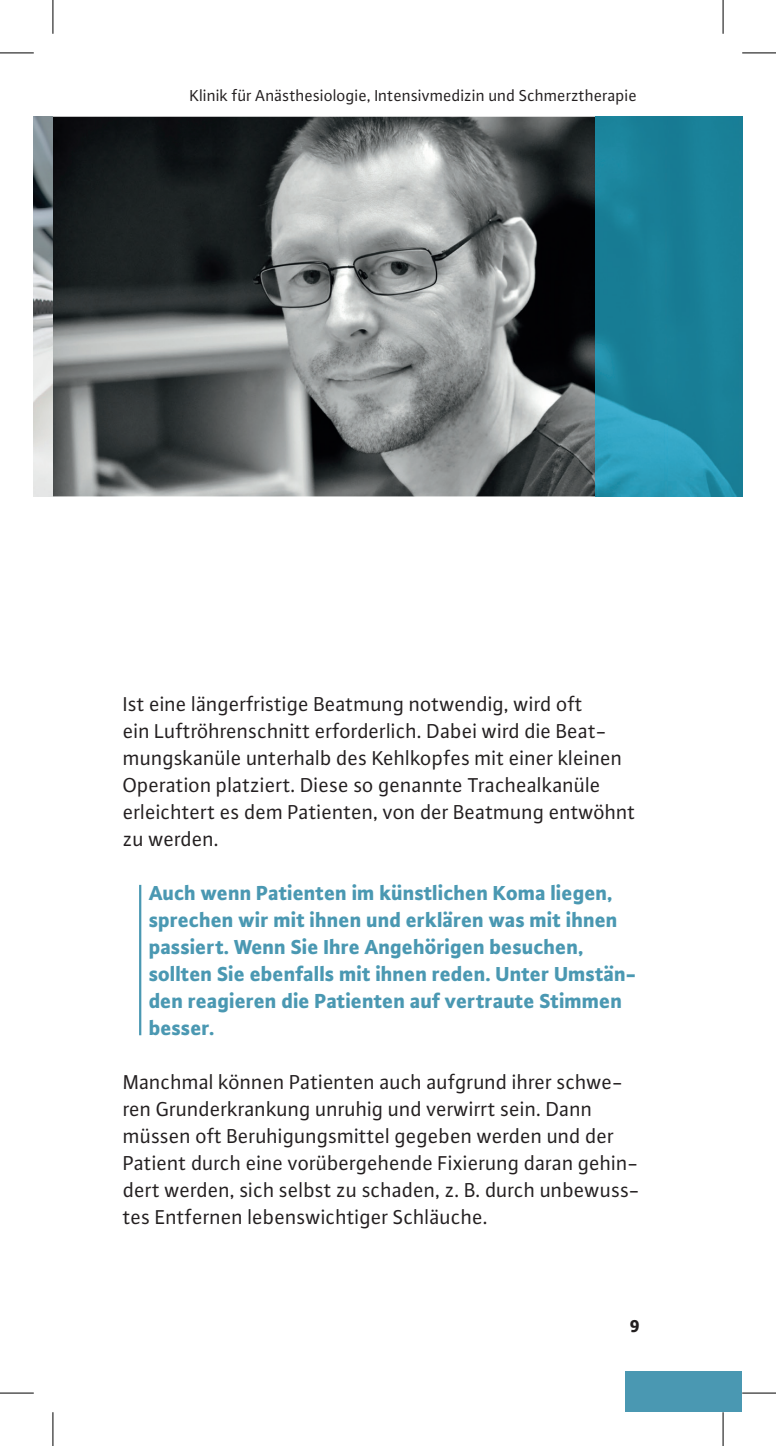
<style>
.page{position:relative;width:776px;height:1446px;background:#fff}
.page>*{position:absolute;margin:0;border:0;box-sizing:border-box;transform-origin:0 0}
.t1{font:21.38px/27px "Plus Sans OT";color:#231f20}
.t2{font:800 21.38px/27px "Plus Sans OT";color:#4a98b2}
.t3{font:800 18px "Plus Sans OT";color:#231f20}
.t4{font:16.88px "Plus Sans OT";color:#231f20}
</style>
<div class="page">
<img style="left:34px;top:117px;width:561px;height:379px">
<hr style="left:139px;top:884px;width:2px;height:151px;background:#4a98b2">
<img style="left:595px;top:117px;width:147px;height:379px">
<div style="left:625px;top:1370px;width:117px;height:41px;background:#4a98b2"></div>
<hr style="left:0;top:52px;width:34px;height:1px;background:#000">
<hr style="left:742px;top:52px;width:33px;height:1px;background:#000">
<hr style="left:0;top:1392px;width:34px;height:1px;background:#000">
<hr style="left:742px;top:1392px;width:33px;height:1px;background:#000">
<hr style="left:53px;top:0;width:1px;height:34px;background:#000">
<hr style="left:53px;top:1411px;width:1px;height:34px;background:#000">
<hr style="left:722px;top:0;width:1px;height:34px;background:#000">
<hr style="left:722px;top:1411px;width:1px;height:34px;background:#000">
<p class="t4" style="left:190px;top:86px;width:448px">Klinik für Anästhesiologie, Intensivmedizin und Schmerztherapie</p>
<p class="t1" style="left:123px;top:690px;width:514px">Ist eine längerfristige Beatmung notwendig, wird oft<br>ein Luftröhrenschnitt erforderlich. Dabei wird die Beat&shy;mungskanüle unterhalb des Kehlkopfes mit einer kleinen Operation platziert. Diese so genannte Trachealkanüle erleichtert es dem Patienten, von der Beatmung entwöhnt zu werden.</p>
<p class="t2" style="left:149px;top:879px;width:489px">Auch wenn Patienten im künstlichen Koma liegen, sprechen wir mit ihnen und erklären was mit ihnen passiert. Wenn Sie Ihre Angehörigen besuchen, sollten Sie ebenfalls mit ihnen reden. Unter Umstän&shy;den reagieren die Patienten auf vertraute Stimmen besser.</p>
<p class="t1" style="left:123px;top:1068px;width:518px">Manchmal können Patienten auch aufgrund ihrer schwe&shy;ren Grunderkrankung unruhig und verwirrt sein. Dann müssen oft Beruhigungsmittel gegeben werden und der Patient durch eine vorübergehende Fixierung daran gehin&shy;dert werden, sich selbst zu schaden, z. B. durch unbewuss&shy;tes Entfernen lebenswichtiger Schläuche.</p>
<p class="t3" style="left:629px;top:1314px;width:12px">9</p>
</div>
